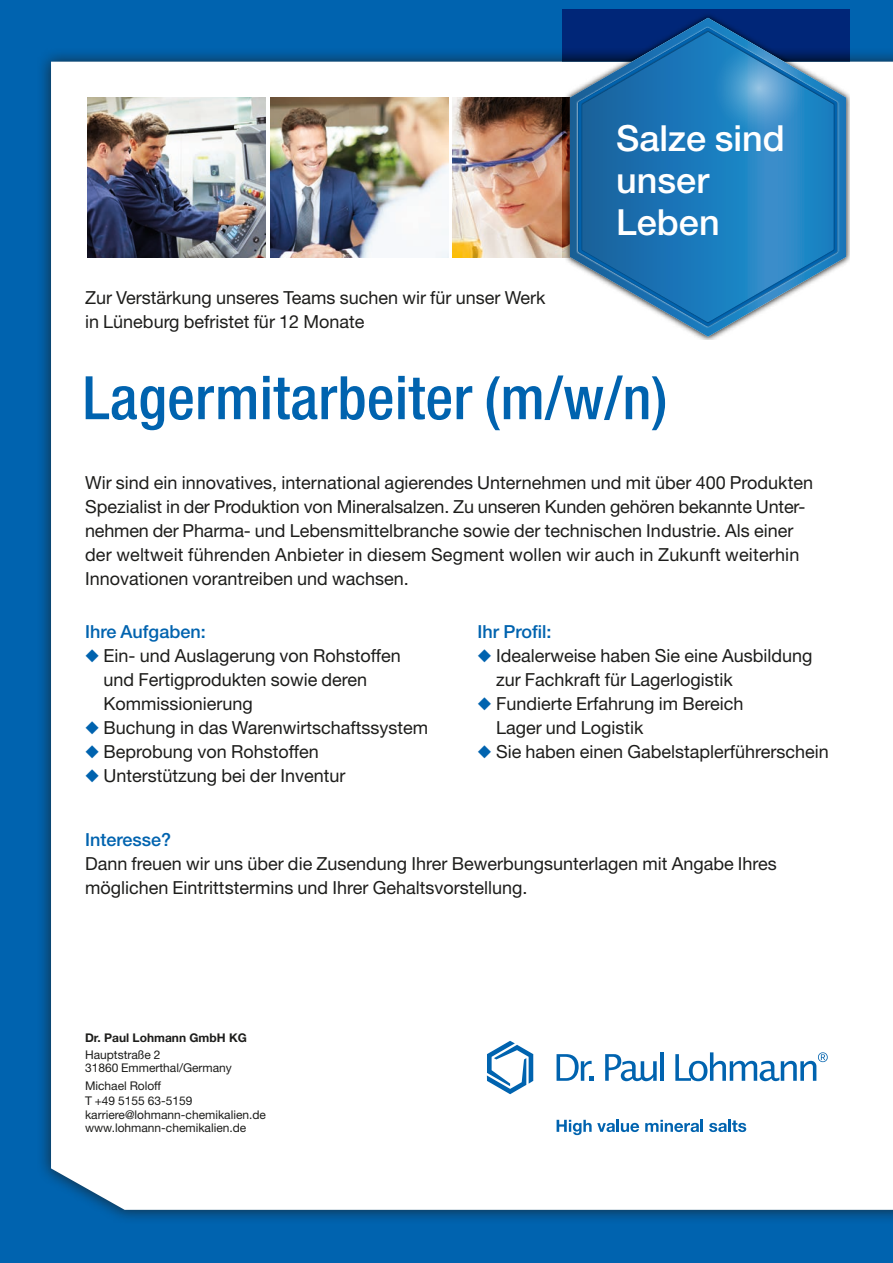
<style>
.page{position:relative;width:893px;height:1263px;background:#0063af}
.page>*{position:absolute;margin:0;border:0;box-sizing:border-box;transform-origin:0 0}
.t1{font:500 condensed 60px "Helvetica Neue LT Pro";letter-spacing:.005em;color:#0063af}
.t2{font:500 36px/42px "Helvetica Neue LT Pro";color:#fff}
.t3{font:18px/24px "Helvetica Neue LT Pro";color:#1d1d1b}
.t4{font:500 18px "Helvetica Neue LT Pro";color:#0063af}
.t5{font:12px/13.5px "Helvetica Neue LT Pro";color:#1d1d1b}
.t6{font:700 12px "Helvetica Neue LT Pro";color:#1d1d1b}
.s1{color:#0063af}
</style>
<div class="page">
<div style="left:37px;top:47px;width:856px;height:1177px;background:#1d1d1b;opacity:.75"></div>
<div style="left:51px;top:62px;width:842px;height:1148px;background:#fff"></div>
<img style="left:87px;top:98px;width:179px;height:159px">
<img style="left:270px;top:98px;width:179px;height:159px">
<img style="left:453px;top:98px;width:110px;height:159px">
<img style="left:563px;top:9px;width:286px;height:330px">
<svg style="left:570px;top:18px;width:276px;height:319px;background:#7293bc"></svg>
<svg style="left:576px;top:26px;width:263px;height:302px;background:#6388b4"></svg>
<svg style="left:578px;top:28px;width:260px;height:299px;background:#3682ba"></svg>
<svg style="left:557px;top:1054px;width:36px;height:27px"></svg>
<hr style="left:661px;top:1052px;width:3px;height:29px;background:#0063af">
<svg style="left:605px;top:1054px;width:52px;height:27px"></svg>
<svg style="left:675px;top:1052px;width:153px;height:29px"></svg>
<svg style="left:487px;top:1041px;width:46px;height:53px"></svg>
<svg style="left:557px;top:1120px;width:82px;height:15px"></svg>
<svg style="left:645px;top:1120px;width:58px;height:12px"></svg>
<svg style="left:709px;top:1120px;width:37px;height:12px"></svg>
<p class="t3" style="left:85px;top:285px;width:462px">Zur Verstärkung unseres Teams suchen wir für unser Werk in Lüneburg befristet für 12 Monate</p>
<h2 class="t2" style="left:616px;top:117px;width:170px">Salze sind unser<br>Leben</h2>
<h1 class="t1" style="left:83px;top:362px;width:586px">Lagermitarbeiter (m/w/n)</h1>
<p class="t3" style="left:85px;top:470px;width:729px">Wir sind ein innovatives, international agierendes Unternehmen und mit über 400 Produkten Spezialist in der Produktion von Mineralsalzen. Zu unseren Kunden gehören bekannte Unter&shy;nehmen der Pharma- und Lebensmittelbranche sowie der technischen Industrie. Als einer der weltweit führenden Anbieter in diesem Segment wollen wir auch in Zukunft weiterhin Innovationen vorantreiben und wachsen.</p>
<p class="t4" style="left:85px;top:621px;width:122px">Ihre Aufgaben:</p>
<p class="t3" style="left:103px;top:643px;width:299px;text-indent:-18px"><span class="s1">◆</span> Ein- und Auslagerung von Rohstoffen und Fertigprodukten sowie deren<br>Kommissionierung</p>
<p class="t3" style="left:85px;top:715px;width:345px"><span class="s1">◆</span> Buchung in das Warenwirtschaftssystem</p>
<p class="t3" style="left:85px;top:739px;width:235px"><span class="s1">◆</span> Beprobung von Rohstoffen</p>
<p class="t3" style="left:85px;top:763px;width:262px"><span class="s1">◆</span> Unterstützung bei der Inventur</p>
<p class="t4" style="left:478px;top:621px;width:75px">Ihr Profil:</p>
<p class="t3" style="left:496px;top:643px;width:318px;text-indent:-18px"><span class="s1">◆</span> Idealerweise haben Sie eine Ausbildung zur Fachkraft für Lagerlogistik</p>
<p class="t3" style="left:496px;top:691px;width:249px;text-indent:-18px"><span class="s1">◆</span> Fundierte Erfahrung im Bereich<br>Lager und Logistik</p>
<p class="t3" style="left:478px;top:739px;width:353px"><span class="s1">◆</span> Sie haben einen Gabelstaplerführerschein</p>
<p class="t4" style="left:85px;top:829px;width:88px">Interesse?</p>
<p class="t3" style="left:85px;top:851px;width:693px">Dann freuen wir uns über die Zusendung Ihrer Bewerbungsunterlagen mit Angabe Ihres möglichen Eintrittstermins und Ihrer Gehaltsvorstellung.</p>
<p class="t6" style="left:85px;top:1030px;width:163px">Dr. Paul Lohmann GmbH KG</p>
<p class="t5" style="left:85px;top:1047px;width:148px">Hauptstraße 2<br>31860 Emmerthal/Germany</p>
<p class="t5" style="left:85px;top:1078px;width:109px;line-height:15px">Michael Roloff<br>T +49 5155 63-5159</p>
<p class="t5" style="left:85px;top:1107px;width:182px">karriere@lohmann-chemikalien.de www.lohmann-chemikalien.de</p>
</div>
